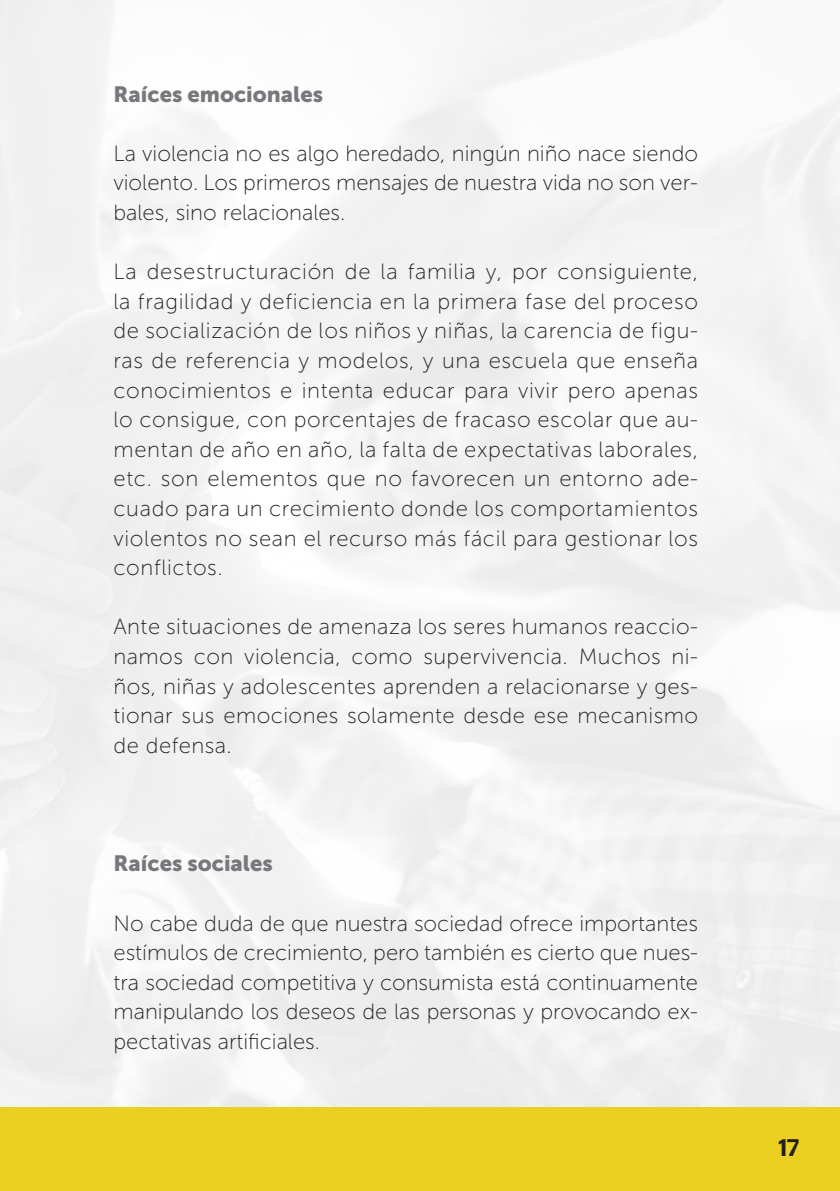
<style>
.page{position:relative;width:840px;height:1191px;background:#fff}
.page>*{position:absolute;margin:0;border:0;box-sizing:border-box;transform-origin:0 0}
.t1{font:500 24px "Stag Sans";color:#231f20}
.t2{font:22px/29.6px "Museo Sans 100";letter-spacing:.01em;color:#231f20;text-align:justify}
.t3{font:22px "Museo Sans 900";color:#76787b}
</style>
<div class="page">
<div style="left:0;top:1106px;width:839px;height:85px;background:#ebd021"></div>
<p class="t3" style="left:113px;top:81px;width:211px">Raíces emocionales</p>
<p class="t2" style="left:113px;top:139px;width:585px">La violencia no es algo heredado, ningún niño nace siendo violento. Los primeros mensajes de nuestra vida no son ver&shy;bales, sino relacionales.</p>
<p class="t2" style="left:113px;top:257px;width:585px">La desestructuración de la familia y, por consiguiente, la fragilidad y deficiencia en la primera fase del proceso de socialización de los niños y niñas, la carencia de figu&shy;ras de referencia y modelos, y una escuela que enseña conocimientos e intenta educar para vivir pero apenas lo consigue, con porcentajes de fracaso escolar que au&shy;mentan de año en año, la falta de expectativas laborales, etc. son elementos que no favorecen un entorno ade&shy;cuado para un crecimiento donde los comportamientos violentos no sean el recurso más fácil para gestionar los conflictos.</p>
<p class="t2" style="left:113px;top:612px;width:585px">Ante situaciones de amenaza los seres humanos reaccio&shy;namos con violencia, como supervivencia. Muchos ni&shy;ños, niñas y adolescentes aprenden a relacionarse y ges&shy;tionar sus emociones solamente desde ese mecanismo de defensa.</p>
<p class="t3" style="left:113px;top:851px;width:161px">Raíces sociales</p>
<p class="t2" style="left:113px;top:908px;width:585px">No cabe duda de que nuestra sociedad ofrece importantes estímulos de crecimiento, pero también es cierto que nues&shy;tra sociedad competitiva y consumista está continuamente manipulando los deseos de las personas y provocando ex&shy;pectativas artificiales.</p>
<p class="t1" style="left:777px;top:1133px;width:23px">17</p>
</div>
